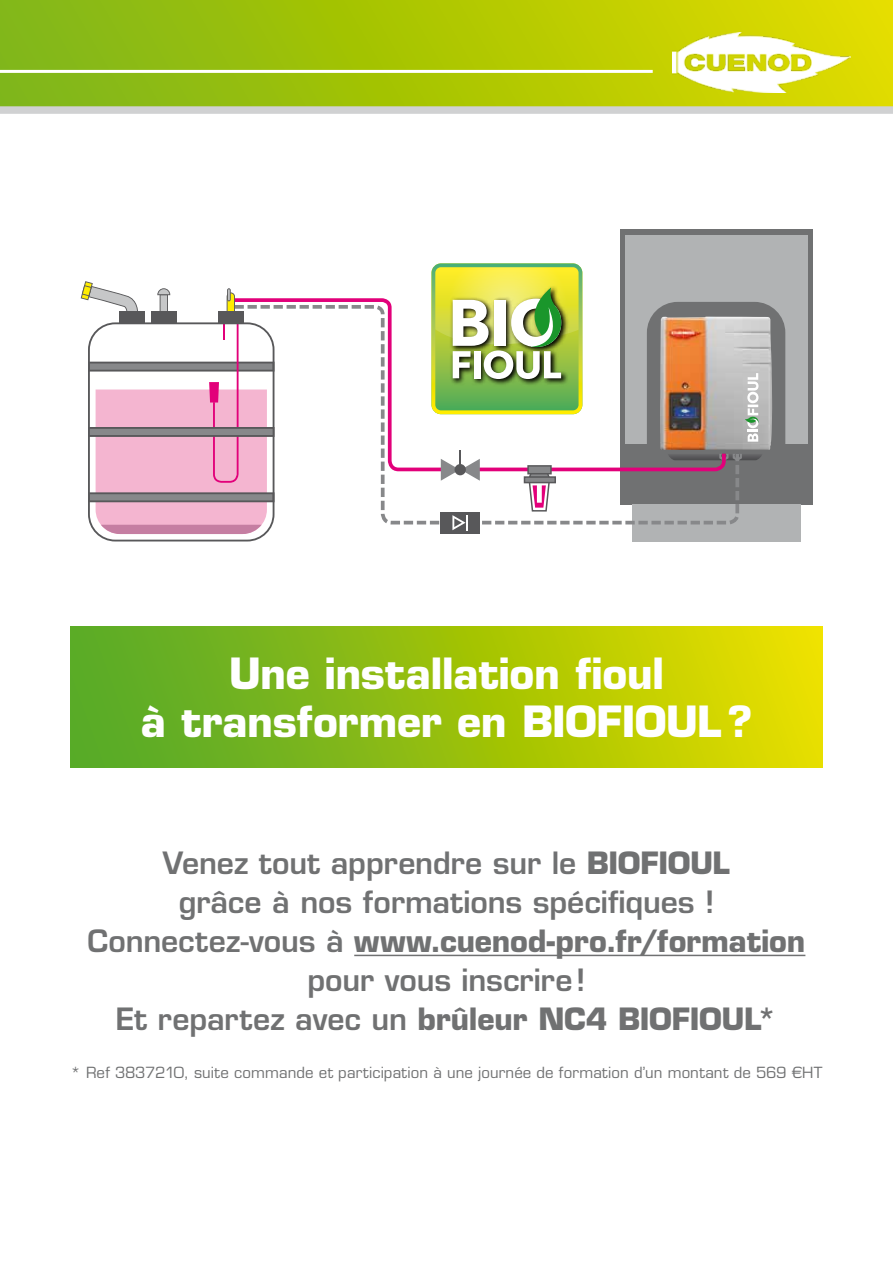
<style>
.page{position:relative;width:893px;height:1263px;background:#fff}
.page>*{position:absolute;margin:0;border:0;box-sizing:border-box;transform-origin:0 0}
.t1{font:700 42px/48px "Eurostile LT Std";letter-spacing:-.01em;color:#fff;text-align:center}
.t2{font:600 30px/39px "Eurostile LT Std";letter-spacing:-.005em;color:#707172;text-align:center}
.t3{font:15px "Eurostile LT Std";letter-spacing:.005em;color:#707172}
.s1{font-weight:700}
</style>
<div class="page">
<div style="left:0;top:0;width:893px;height:106px;background:linear-gradient(to right,#7cb414,#e1dc00)"></div>
<div style="left:0;top:106px;width:893px;height:8px;background:#d0d1d2"></div>
<img style="left:673px;top:33px;width:177px;height:59px">
<div style="left:620px;top:230px;width:192px;height:275px;background:#707172"></div>
<div style="left:625px;top:235px;width:182px;height:209px;background:#b1b3b4"></div>
<div style="left:632px;top:505px;width:168px;height:37px;background:#b1b3b4"></div>
<div style="left:647px;top:302px;width:138px;height:177px;background:#707172;border-radius:31px"></div>
<img style="left:739px;top:317px;width:33px;height:133px">
<svg style="left:739px;top:454px;width:23px;height:7px"></svg>
<svg style="left:745px;top:373px;width:14px;height:69px"></svg>
<svg style="left:274px;top:316px;width:465px;height:208px"></svg>
<svg style="left:274px;top:298px;width:452px;height:173px"></svg>
<div style="left:441px;top:512px;width:39px;height:21px;background:#58585a"></div>
<svg style="left:452px;top:515px;width:15px;height:15px"></svg>
<svg style="left:441px;top:451px;width:39px;height:30px"></svg>
<svg style="left:527px;top:474px;width:24px;height:38px"></svg>
<div style="left:524px;top:477px;width:31px;height:6px;background:#87888a"></div>
<div style="left:524px;top:476px;width:32px;height:7px;border:2px solid #58585a"></div>
<div style="left:528px;top:466px;width:23px;height:8px;background:#87888a"></div>
<div style="left:527px;top:465px;width:25px;height:9px;border:2px solid #58585a"></div>
<svg style="left:81px;top:281px;width:193px;height:260px"></svg>
<svg style="left:227px;top:288px;width:4px;height:13px"></svg>
<img style="left:431px;top:263px;width:151px;height:151px">
<hr style="left:354px;top:955px;width:451px;height:1px;background:#707172">
<div style="left:70px;top:627px;width:753px;height:140px;background:linear-gradient(to right,#50a628,#e9de00)"></div>
<hr style="left:0;top:70px;width:653px;height:3px;background:#fff">
<h1 class="t1" style="left:140px;top:649px;width:614px">Une installation fioul<br>à transformer en BIOFIOUL?</h1>
<p class="t2" style="left:88px;top:844px;width:719px">Venez tout apprendre sur le <span class="s1">BIOFIOUL<br></span>grâce à nos formations spécifiques !<br>Connectez-vous à <span class="s1">www.cuenod-pro.fr/formation </span>pour vous inscrire!<br>Et repartez avec un <span class="s1">brûleur NC4 BIOFIOUL</span>*</p>
<p class="t3" style="left:71px;top:1063px;width:753px">* Ref 3837210, suite commande et participation à une journée de formation d’un montant de 569 €HT</p>
</div>
